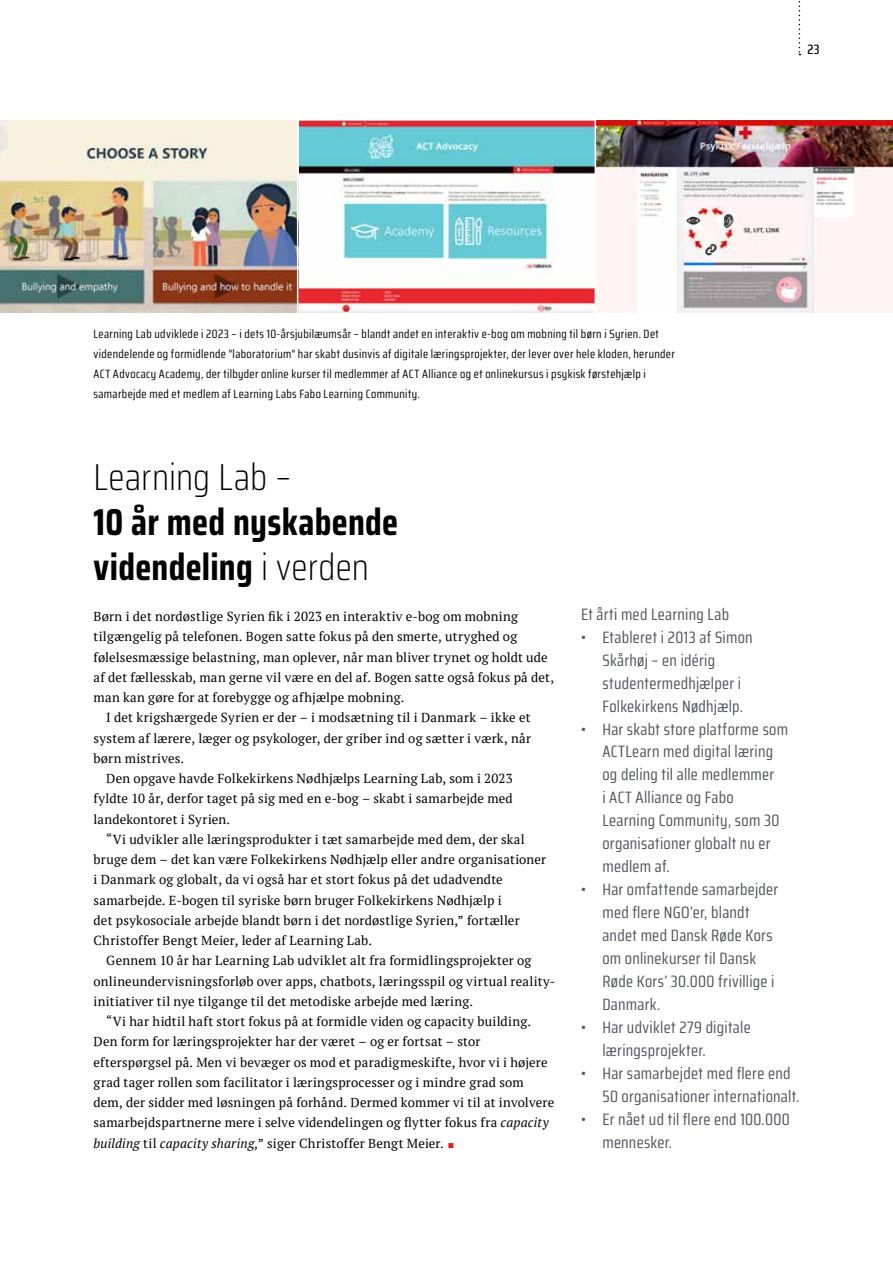
<style>
.page{position:relative;width:893px;height:1263px;background:#fff}
.page>*{position:absolute;margin:0;border:0;box-sizing:border-box;transform-origin:0 0}
.t1{font:700 37.5px/45px "Saira Condensed";letter-spacing:.005em;color:#000}
.t2{font:200 37.5px "Saira Condensed";letter-spacing:.005em;color:#000}
.t3{font:16.5px/23px "Saira Condensed";letter-spacing:.015em;color:#50535a}
.t4{font:500 13.5px "Saira Condensed";color:#000}
.t5{font:13.05px "PT Serif";letter-spacing:.015em;color:#000}
.t6{font:12px/20.2px "Saira Condensed";letter-spacing:.03em;color:#000}
.s1{font-weight:200}
.s2{font-style:italic}
.s3{font-family:"Real Text OT";font-weight:300;color:#e41f1f}
</style>
<div class="page">
<svg style="left:799px;top:1px;width:1px;height:54px"></svg>
<img style="left:1px;top:121px;width:892px;height:191px">
<hr style="left:297px;top:90px;width:1px;height:252px;background:#fff">
<hr style="left:595px;top:90px;width:1px;height:252px;background:#fff">
<p class="t4" style="left:808px;top:39px;width:14px">23</p>
<p class="t6" style="left:94px;top:323px;width:583px">Learning Lab udviklede i 2023 – i dets 10-årsjubilæumsår – blandt andet en interaktiv e-bog om mobning til børn i Syrien. Det videndelende og formidlende "laboratorium" har skabt dusinvis af digitale læringsprojekter, der lever over hele kloden, herunder ACT Advocacy Academy, der tilbyder online kurser til medlemmer af ACT Alliance og et onlinekursus i psykisk førstehjælp i samarbejde med et medlem af Learning Labs Fabo Learning Community.</p>
<h1 class="t2" style="left:94px;top:449px;width:199px">Learning Lab –</h1>
<h1 class="t1" style="left:94px;top:499px;width:306px">10 år med nyskabende videndeling <span class="s1">i verden</span></h1>
<p class="t5" style="left:94px;top:608px;width:426px">Børn i det nordøstlige Syrien fik i 2023 en interaktiv e-bog om mobning</p>
<p class="t5" style="left:94px;top:628px;width:425px">tilgængelig på telefonen. Bogen satte fokus på den smerte, utryghed og</p>
<p class="t5" style="left:94px;top:648px;width:456px">følelsesmæssige belastning, man oplever, når man bliver trynet og holdt ude</p>
<p class="t5" style="left:94px;top:669px;width:462px">af det fællesskab, man gerne vil være en del af. Bogen satte også fokus på det,</p>
<p class="t5" style="left:94px;top:689px;width:312px">man kan gøre for at forebygge og afhjælpe mobning.</p>
<p class="t5" style="left:106px;top:709px;width:426px">I det krigshærgede Syrien er der – i modsætning til i Danmark – ikke et</p>
<p class="t5" style="left:94px;top:729px;width:439px">system af lærere, læger og psykologer, der griber ind og sætter i værk, når</p>
<p class="t5" style="left:94px;top:750px;width:92px">børn mistrives.</p>
<p class="t5" style="left:106px;top:770px;width:408px">Den opgave havde Folkekirkens Nødhjælps Learning Lab, som i 2023</p>
<p class="t5" style="left:94px;top:790px;width:421px">fyldte 10 år, derfor taget på sig med en e-bog – skabt i samarbejde med</p>
<p class="t5" style="left:94px;top:810px;width:138px">landekontoret i Syrien.</p>
<p class="t5" style="left:106px;top:831px;width:420px">“Vi udvikler alle læringsprodukter i tæt samarbejde med dem, der skal</p>
<p class="t5" style="left:94px;top:851px;width:454px">bruge dem – det kan være Folkekirkens Nødhjælp eller andre organisationer</p>
<p class="t5" style="left:94px;top:871px;width:411px">i Danmark og globalt, da vi også har et stort fokus på det udadvendte</p>
<p class="t5" style="left:94px;top:891px;width:410px">samarbejde. E-bogen til syriske børn bruger Folkekirkens Nødhjælp i</p>
<p class="t5" style="left:94px;top:912px;width:428px">det psykosociale arbejde blandt børn i det nordøstlige Syrien,” fortæller</p>
<p class="t5" style="left:94px;top:932px;width:280px">Christoffer Bengt Meier, leder af Learning Lab.</p>
<p class="t5" style="left:106px;top:952px;width:426px">Gennem 10 år har Learning Lab udviklet alt fra formidlingsprojekter og</p>
<p class="t5" style="left:94px;top:972px;width:463px">onlineundervisningsforløb over apps, chatbots, læringsspil og virtual reality-</p>
<p class="t5" style="left:94px;top:993px;width:381px">initiativer til nye tilgange til det metodiske arbejde med læring.</p>
<p class="t5" style="left:106px;top:1013px;width:426px">“Vi har hidtil haft stort fokus på at formidle viden og capacity building.</p>
<p class="t5" style="left:94px;top:1033px;width:388px">Den form for læringsprojekter har der været – og er fortsat – stor</p>
<p class="t5" style="left:94px;top:1054px;width:456px">efterspørgsel på. Men vi bevæger os mod et paradigmeskifte, hvor vi i højere</p>
<p class="t5" style="left:94px;top:1074px;width:432px">grad tager rollen som facilitator i læringsprocesser og i mindre grad som</p>
<p class="t5" style="left:94px;top:1094px;width:462px">dem, der sidder med løsningen på forhånd. Dermed kommer vi til at involvere</p>
<p class="t5" style="left:94px;top:1114px;width:457px">samarbejdspartnerne mere i selve videndelingen og flytter fokus fra <span class="s2">capacity</span></p>
<p class="t5" style="left:94px;top:1135px;width:363px"><span class="s2">building</span> til <span class="s2">capacity sharing,</span>” siger Christoffer Bengt Meier. <span class="s3">■</span></p>
<p class="t3" style="left:581px;top:602px;width:149px">Et årti med Learning Lab</p>
<p class="t3" style="left:602px;top:625px;width:152px;text-indent:-21px">• Etableret i 2013 af Simon<br>Skårhøj – en idérig studentermedhjælper i<br>Folkekirkens Nødhjælp.</p>
<p class="t3" style="left:602px;top:717px;width:187px;text-indent:-21px">• Har skabt store platforme som<br>ACTLearn med digital læring og deling til alle medlemmer<br>i ACT Alliance og Fabo<br>Learning Community, som 30 organisationer globalt nu er medlem af.</p>
<p class="t3" style="left:602px;top:877px;width:177px;text-indent:-21px">• Har omfattende samarbejder med flere NGO’er, blandt andet med Dansk Røde Kors om onlinekurser til Dansk<br>Røde Kors’ 30.000 frivillige i<br>Danmark.</p>
<p class="t3" style="left:602px;top:1015px;width:150px;text-indent:-21px">• Har udviklet 279 digitale læringsprojekter.</p>
<p class="t3" style="left:602px;top:1061px;width:198px;text-indent:-21px">• Har samarbejdet med flere end<br>50 organisationer internationalt.</p>
<p class="t3" style="left:602px;top:1107px;width:189px;text-indent:-21px">• Er nået ud til flere end 100.000 mennesker.</p>
</div>
